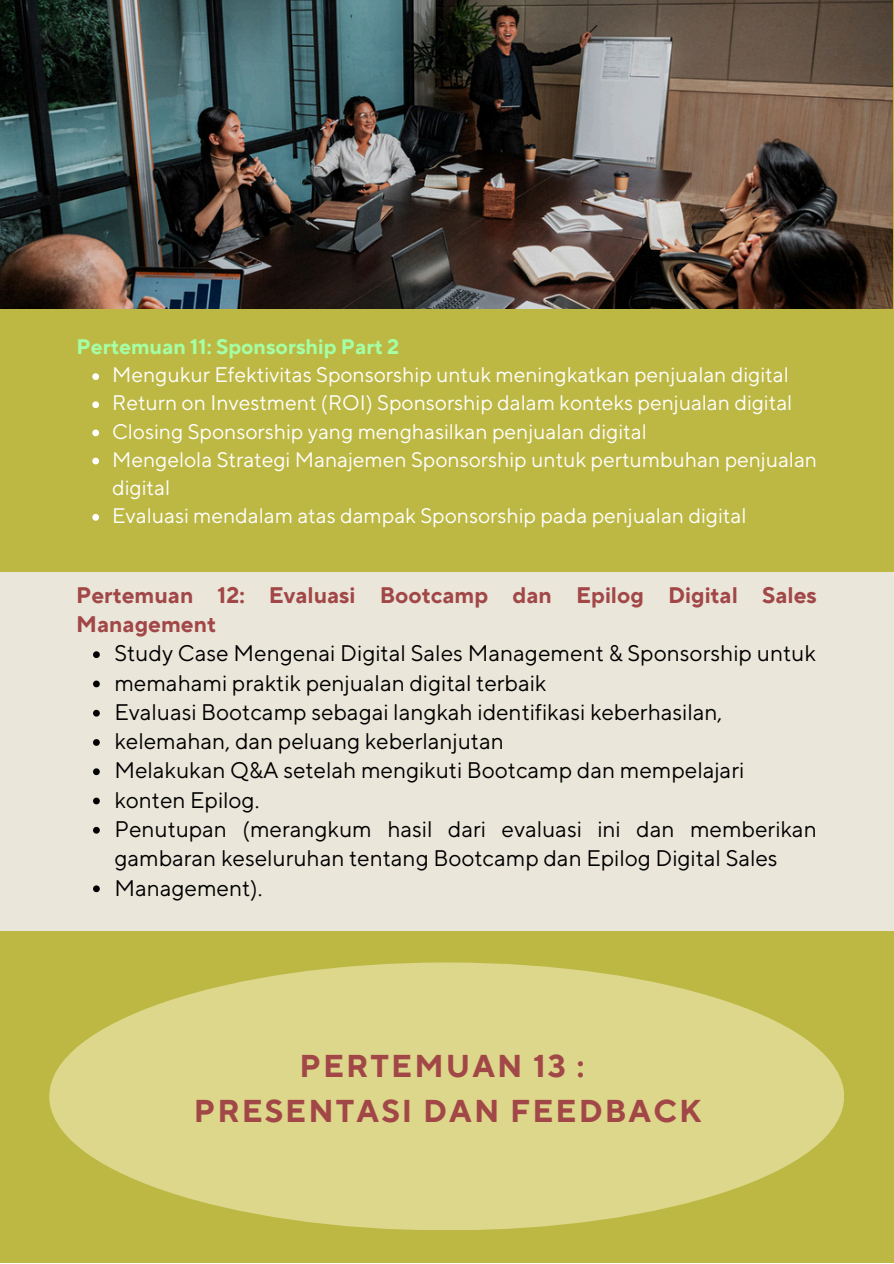
<style>
.page{position:relative;width:894px;height:1264px;background:#fff}
.page>*{position:absolute;margin:0;border:0;box-sizing:border-box;transform-origin:0 0}
.t1{font:700 31.5px/45px "TT Norms Pro";letter-spacing:.07em;color:#a24747;text-align:center}
.t2{font:22.5px/29.2px "TT Norms Pro";color:#000}
.t3{font:700 22.5px/29.2px "TT Norms Pro";color:#a24747}
.t4{font:21px/28.2px "TT Norms Pro";color:#fff}
.t5{font:700 21px "TT Norms Pro";color:#a5ffa5}
</style>
<div class="page">
<div style="left:0;top:0;width:892px;height:1262px;background:#bdb844"></div>
<div style="left:0;top:572px;width:892px;height:359px;background:#eae6da"></div>
<img style="left:0;top:0;width:892px;height:308px">
<svg style="left:49px;top:962px;width:794px;height:268px;fill:#ddd78b"></svg>
<svg style="left:92px;top:373px;width:7px;height:7px"></svg>
<svg style="left:92px;top:401px;width:7px;height:7px"></svg>
<svg style="left:92px;top:429px;width:7px;height:7px"></svg>
<svg style="left:92px;top:457px;width:7px;height:7px"></svg>
<svg style="left:92px;top:514px;width:7px;height:6px"></svg>
<svg style="left:93px;top:651px;width:7px;height:7px"></svg>
<svg style="left:93px;top:680px;width:7px;height:7px"></svg>
<svg style="left:93px;top:709px;width:7px;height:8px"></svg>
<svg style="left:93px;top:739px;width:7px;height:6px"></svg>
<svg style="left:93px;top:768px;width:7px;height:8px"></svg>
<svg style="left:93px;top:797px;width:7px;height:7px"></svg>
<svg style="left:93px;top:826px;width:7px;height:8px"></svg>
<svg style="left:93px;top:885px;width:7px;height:7px"></svg>
<p class="t5" style="left:76px;top:334px;width:324px">Pertemuan 11: Sponsorship Part 2</p>
<p class="t4" style="left:112px;top:361px;width:677px">Mengukur Efektivitas Sponsorship untuk meningkatkan penjualan digital</p>
<p class="t4" style="left:112px;top:390px;width:681px">Return on Investment (ROI) Sponsorship dalam konteks penjualan digital</p>
<p class="t4" style="left:112px;top:418px;width:536px">Closing Sponsorship yang menghasilkan penjualan digital</p>
<p class="t4" style="left:112px;top:446px;width:706px">Mengelola Strategi Manajemen Sponsorship untuk pertumbuhan penjualan digital</p>
<h2 class="t4" style="left:112px;top:502px;width:635px">Evaluasi mendalam atas dampak Sponsorship pada penjualan digital</h2>
<p class="t3" style="left:76px;top:581px;width:741px">Pertemuan 12: Evaluasi Bootcamp dan Epilog Digital Sales<br>Management</p>
<p class="t2" style="left:114px;top:640px;width:702px">Study Case Mengenai Digital Sales Management &amp; Sponsorship untuk</p>
<p class="t2" style="left:114px;top:669px;width:433px">memahami praktik penjualan digital terbaik</p>
<p class="t2" style="left:114px;top:698px;width:609px">Evaluasi Bootcamp sebagai langkah identifikasi keberhasilan,</p>
<p class="t2" style="left:114px;top:727px;width:391px">kelemahan, dan peluang keberlanjutan</p>
<p class="t2" style="left:114px;top:757px;width:631px">Melakukan Q&amp;A setelah mengikuti Bootcamp dan mempelajari</p>
<p class="t2" style="left:114px;top:786px;width:146px">konten Epilog.</p>
<p class="t2" style="left:114px;top:815px;width:703px">Penutupan (merangkum hasil dari evaluasi ini dan memberikan gambaran keseluruhan tentang Bootcamp dan Epilog Digital Sales</p>
<p class="t2" style="left:114px;top:874px;width:149px">Management).</p>
<h2 class="t1" style="left:194px;top:1044px;width:508px">PERTEMUAN 13 :<br>PRESENTASI DAN FEEDBACK</h2>
</div>
